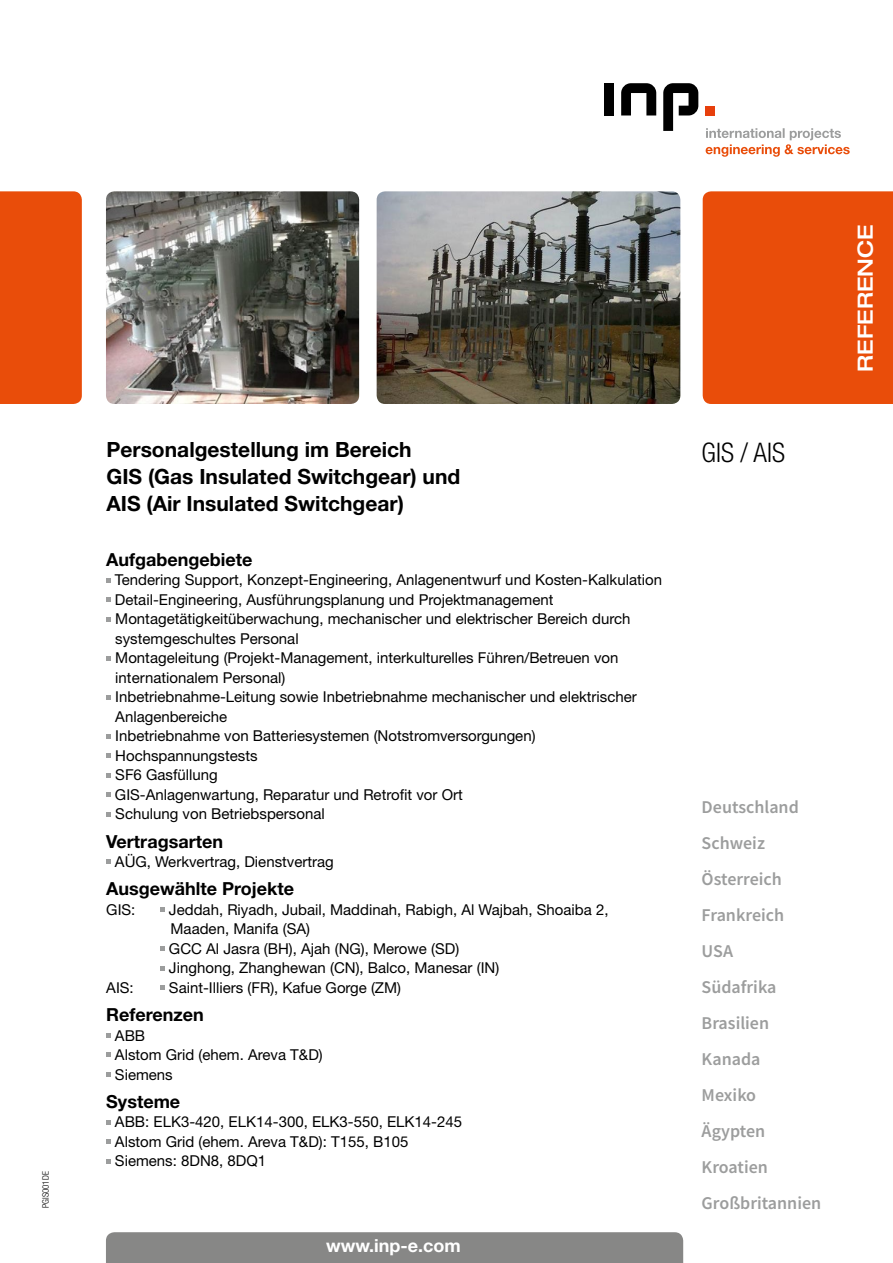
<style>
.page{position:relative;width:893px;height:1263px;background:#fff}
.page>*{position:absolute;margin:0;border:0;box-sizing:border-box;transform-origin:0 0}
.t1{font:300 condensed 27px "Helvetica Neue";color:#000}
.t2{font:700 21px/27px "Helvetica Neue";color:#000}
.t3{font:500 expanded 21px "Helvetica Neue";color:#fff}
.t4{font:600 18px/36px "Source Sans Pro";color:#9c9d9d}
.t5{font:700 18px "Helvetica Neue";color:#000}
.t6{font:700 18px "Helvetica Neue";color:#fff}
.t7{font:15px/19.5px "Helvetica Neue";color:#000}
.t8{font:300 condensed 9px "Helvetica Neue";color:#000}
</style>
<div class="page">
<div style="left:106px;top:1232px;width:577px;height:31px;background:#878786"></div>
<div style="left:0;top:191px;width:82px;height:213px;background:#e94d0a"></div>
<div style="left:703px;top:191px;width:190px;height:213px;background:#e94d0a"></div>
<svg style="left:621px;top:83px;width:35px;height:32px"></svg>
<svg style="left:663px;top:83px;width:35px;height:48px"></svg>
<div style="left:604px;top:83px;width:10px;height:32px;background:#000"></div>
<svg style="left:706px;top:128px;width:144px;height:29px"></svg>
<div style="left:705px;top:106px;width:10px;height:10px;background:#e73f0c"></div>
<svg style="left:106px;top:578px;width:5px;height:4px"></svg>
<svg style="left:106px;top:597px;width:5px;height:5px"></svg>
<svg style="left:106px;top:617px;width:5px;height:4px"></svg>
<svg style="left:106px;top:656px;width:5px;height:4px"></svg>
<svg style="left:106px;top:695px;width:5px;height:4px"></svg>
<svg style="left:106px;top:734px;width:5px;height:4px"></svg>
<svg style="left:106px;top:753px;width:5px;height:5px"></svg>
<svg style="left:106px;top:773px;width:5px;height:4px"></svg>
<svg style="left:106px;top:792px;width:5px;height:5px"></svg>
<svg style="left:106px;top:812px;width:5px;height:4px"></svg>
<svg style="left:106px;top:860px;width:5px;height:4px"></svg>
<svg style="left:160px;top:907px;width:5px;height:5px"></svg>
<svg style="left:160px;top:946px;width:5px;height:5px"></svg>
<svg style="left:160px;top:966px;width:5px;height:4px"></svg>
<svg style="left:160px;top:985px;width:5px;height:5px"></svg>
<svg style="left:106px;top:1033px;width:5px;height:5px"></svg>
<svg style="left:106px;top:1053px;width:5px;height:4px"></svg>
<svg style="left:106px;top:1072px;width:5px;height:5px"></svg>
<svg style="left:106px;top:1120px;width:5px;height:4px"></svg>
<svg style="left:106px;top:1139px;width:5px;height:5px"></svg>
<svg style="left:106px;top:1159px;width:5px;height:4px"></svg>
<img style="left:106px;top:191px;width:253px;height:213px">
<img style="left:377px;top:191px;width:303px;height:213px">
<p class="t8" style="left:41px;top:1208px;width:38px;rotate:-90deg">PGIS001DE</p>
<h2 class="t2" style="left:106px;top:435px;width:355px">Personalgestellung im Bereich<br>GIS (Gas Insulated Switchgear) und<br>AIS (Air Insulated Switchgear)</h2>
<p class="t5" style="left:106px;top:548px;width:148px">Aufgabengebiete</p>
<p class="t7" style="left:115px;top:570px;width:549px">Tendering Support, Konzept-Engineering, Anlagenentwurf und Kosten-Kalkulation Detail-Engineering, Ausführungsplanung und Projektmanagement Montagetätigkeitüberwachung, mechanischer und elektrischer Bereich durch systemgeschultes Personal<br>Montageleitung (Projekt-Management, interkulturelles Führen/Betreuen von internationalem Personal)<br>Inbetriebnahme-Leitung sowie Inbetriebnahme mechanischer und elektrischer Anlagenbereiche<br>Inbetriebnahme von Batteriesystemen (Notstromversorgungen)<br>Hochspannungstests<br>SF6 Gasfüllung<br>GIS-Anlagenwartung, Reparatur und Retrofit vor Ort<br>Schulung von Betriebspersonal</p>
<p class="t5" style="left:106px;top:830px;width:118px">Vertragsarten</p>
<p class="t7" style="left:115px;top:852px;width:220px">AÜG, Werkvertrag, Dienstvertrag</p>
<p class="t5" style="left:106px;top:878px;width:189px">Ausgewählte Projekte</p>
<p class="t7" style="left:106px;top:899px;width:31px">GIS:</p>
<p class="t7" style="left:169px;top:899px;width:441px">Jeddah, Riyadh, Jubail, Maddinah, Rabigh, Al Wajbah, Shoaiba 2, Maaden, Manifa (SA)<br>GCC Al Jasra (BH), Ajah (NG), Merowe (SD)<br>Jinghong, Zhanghewan (CN), Balco, Manesar (IN)</p>
<p class="t7" style="left:106px;top:977px;width:29px">AIS:</p>
<p class="t7" style="left:169px;top:977px;width:234px">Saint-Illiers (FR), Kafue Gorge (ZM)</p>
<p class="t5" style="left:106px;top:1003px;width:99px">Referenzen</p>
<p class="t7" style="left:115px;top:1025px;width:209px">ABB<br>Alstom Grid (ehem. Areva T&amp;D)<br>Siemens</p>
<p class="t5" style="left:106px;top:1090px;width:75px">Systeme</p>
<p class="t7" style="left:115px;top:1112px;width:349px">ABB: ELK3-420, ELK14-300, ELK3-550, ELK14-245<br>Alstom Grid (ehem. Areva T&amp;D): T155, B105<br>Siemens: 8DN8, 8DQ1</p>
<p class="t6" style="left:326px;top:1234px;width:136px">www.inp-e.com</p>
<h1 class="t1" style="left:702px;top:437px;width:85px">GIS / AIS</h1>
<h2 class="t3" style="left:852px;top:372px;width:149px;rotate:-90deg">REFERENCE</h2>
<p class="t4" style="left:702px;top:789px;width:121px">Deutschland<br>Schweiz<br>Österreich<br>Frankreich<br>USA<br>Südafrika<br>Brasilien<br>Kanada<br>Mexiko<br>Ägypten<br>Kroatien<br>Großbritannien</p>
</div>
